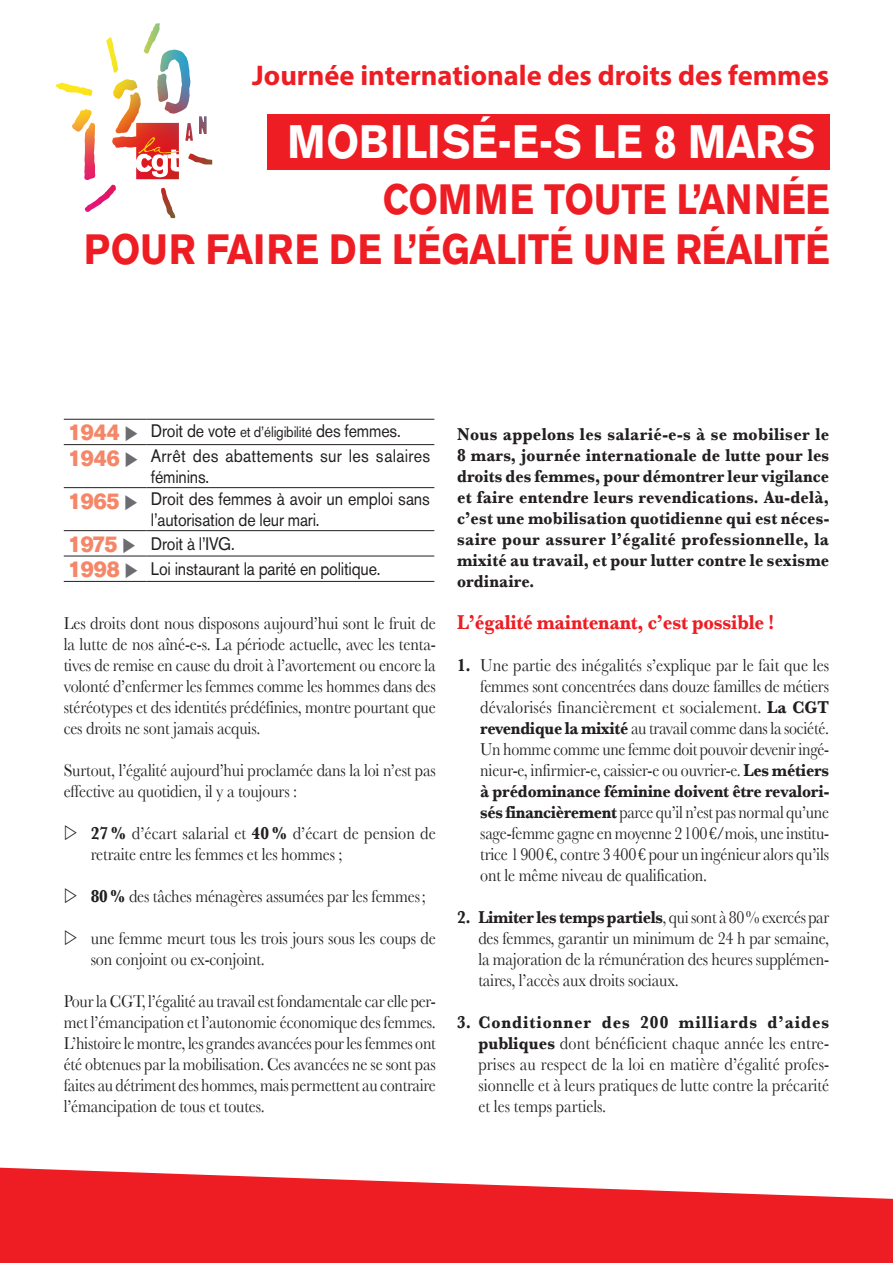
<style>
.page{position:relative;width:893px;height:1263px;background:#fff}
.page>*{position:absolute;margin:0;border:0;box-sizing:border-box;transform-origin:0 0}
.texte{font:700 46.5px "Akzidenz Grotesk BE";color:#fff;scale:.89 1}
.texte-2{font:700 42px/50.4px "Akzidenz Grotesk BE";color:#ee1d23;text-align:right;scale:.89 1}
.Tétière{font:700 28.5px "Myriad Pro";color:#ee1d23}
.texte-3{font:22.5px "Akzidenz Grotesk BE Super";letter-spacing:-.01em;color:#f58768;scale:.89 1}
.sous_titre{font:700 21px "Baskerville";letter-spacing:-.01em;color:#ee1d23;scale:.89 1}
.texte-4{font:18px/21px "Baskerville";letter-spacing:-.01em;color:#231f20;text-align:justify;scale:.89 1}
.texte-5{font:18px/21px "Baskerville";letter-spacing:-.01em;color:#231f20;text-align:justify;scale:.9 1}
.texte-6{font:700 18px/21px "Baskerville";letter-spacing:.01em;color:#231f20;text-align:justify;scale:.9 1}
.texte-7{font:18px/21px "Baskerville";letter-spacing:-.01em;color:#231f20;text-align:justify;scale:.88 1}
.texte-8{font:18px "Akzidenz Grotesk BE";letter-spacing:-.01em;color:#231f20;scale:.89 1}
.texte-9{font:18px/21px "Akzidenz Grotesk BE";letter-spacing:-.01em;color:#231f20;scale:.9 1}
.texte-10{font:18px/21px "Akzidenz Grotesk BE";letter-spacing:.015em;color:#231f20;scale:.9 1}
.s1{color:#6c6d70}
.s2{font-size:15px}
.s3{font-weight:700}
</style>
<div class="page">
<svg style="left:0;top:1168px;width:893px;height:95px;fill:#ee1d23"></svg>
<hr style="left:64px;top:419px;width:83px;height:1px;background:#231f20">
<hr style="left:147px;top:419px;width:287px;height:1px;background:#231f20">
<hr style="left:64px;top:444px;width:83px;height:1px;background:#231f20">
<hr style="left:147px;top:444px;width:287px;height:1px;background:#231f20">
<hr style="left:64px;top:530px;width:83px;height:1px;background:#231f20">
<hr style="left:147px;top:530px;width:287px;height:1px;background:#231f20">
<hr style="left:64px;top:487px;width:83px;height:1px;background:#231f20">
<hr style="left:147px;top:487px;width:287px;height:1px;background:#231f20">
<hr style="left:64px;top:556px;width:83px;height:1px;background:#231f20">
<hr style="left:147px;top:556px;width:287px;height:1px;background:#231f20">
<hr style="left:64px;top:581px;width:83px;height:1px;background:#231f20">
<hr style="left:147px;top:581px;width:287px;height:1px;background:#231f20">
<div style="left:267px;top:114px;width:563px;height:56px;background:#ee1d23"></div>
<svg style="left:55px;top:23px;width:158px;height:196px"></svg>
<p class="Tétière" style="left:252px;top:57px;width:578px">Journée internationale des droits des femmes</p>
<p class="texte" style="left:288px;top:115px;width:594px">MOBILISÉ-E-S LE 8 MARS</p>
<p class="texte-2" style="left:84px;top:175px;width:839px">COMME TOUTE L’ANNÉE<br>POUR FAIRE DE L’ÉGALITÉ UNE RÉALITÉ</p>
<p class="texte-3" style="left:68px;top:419px;width:81px">1944 <span class="s1">◆</span></p>
<p class="texte-8" style="left:151px;top:420px;width:282px">Droit de vote <span class="s2">et d’éligibilité</span> des femmes.</p>
<p class="texte-3" style="left:68px;top:445px;width:81px">1946 <span class="s1">◆</span></p>
<p class="texte-10" style="left:151px;top:446px;width:312px">Arrêt des abattements sur les salaires féminins.</p>
<p class="texte-3" style="left:68px;top:488px;width:80px">1965 <span class="s1">◆</span></p>
<p class="texte-9" style="left:151px;top:489px;width:312px">Droit des femmes à avoir un emploi sans l’autorisation de leur mari.</p>
<p class="texte-3" style="left:68px;top:531px;width:78px">1975 <span class="s1">◆</span></p>
<p class="texte-8" style="left:151px;top:533px;width:96px">Droit à l’IVG.</p>
<p class="texte-3" style="left:68px;top:556px;width:81px">1998 <span class="s1">◆</span></p>
<p class="texte-8" style="left:151px;top:558px;width:260px">Loi instaurant la parité en politique.</p>
<p class="texte-4" style="left:64px;top:612px;width:420px">Les droits dont nous disposons aujourd’hui sont le fruit de la lutte de nos aîné-e-s. La période actuelle, avec les tenta&shy;tives de remise en cause du droit à l’avortement ou encore la volonté d’enfermer les femmes comme les hommes dans des stéréotypes et des identités prédéfinies, montre pourtant que ces droits ne sont jamais acquis.</p>
<p class="texte-4" style="left:64px;top:759px;width:420px">Surtout, l’égalité aujourd’hui proclamée dans la loi n’est pas effective au quotidien, il y a toujours :</p>
<p class="texte-5" style="left:91px;top:822px;width:385px"><span class="s3">27%</span> d’écart salarial et <span class="s3">40%</span> d’écart de pension de retraite entre les femmes et les hommes ;</p>
<p class="texte-4" style="left:91px;top:885px;width:378px"><span class="s3">80%</span> des tâches ménagères assumées par les femmes;</p>
<p class="texte-4" style="left:91px;top:927px;width:389px">une femme meurt tous les trois jours sous les coups de son conjoint ou ex-conjoint.</p>
<p class="texte-4" style="left:64px;top:990px;width:420px">Pour la CGT, l’égalité au travail est fondamentale car elle per&shy;met l’émancipation et l’autonomie économique des femmes.<br>L’histoire le montre, les grandes avancées pour les femmes ont été obtenues par la mobilisation. Ces avancées ne se sont pas faites au détriment des hommes, mais permettent au contraire l’émancipation de tous et toutes.</p>
<p class="texte-6" style="left:457px;top:423px;width:415px">Nous appelons les salarié-e-s à se mobiliser le 8 mars, journée internationale de lutte pour les droits des femmes, pour démontrer leur vigilance et faire entendre leurs revendications. Au-delà, c’est une mobilisation quotidienne qui est néces&shy;saire pour assurer l’égalité professionnelle, la mixité au travail, et pour lutter contre le sexisme ordinaire.</p>
<p class="sous_titre" style="left:457px;top:610px;width:358px">L’égalité maintenant, c’est possible !</p>
<p class="texte-5" style="left:480px;top:654px;width:389px;text-indent:-23px"><span class="s3">1.</span> Une partie des inégalités s’explique par le fait que les femmes sont concentrées dans douze familles de métiers dévalorisés financièrement et socialement. <span class="s3">La CGT revendique la mixité</span> au travail comme dans la société.<br>Un homme comme une femme doit pouvoir devenir ingé&shy;nieur-e, infirmier-e, caissier-e ou ouvrier-e. <span class="s3">Les métiers à prédominance féminine doivent être revalori&shy;sés financièrement</span> parce qu’il n’est pas normal qu’une sage-femme gagne en moyenne 2100€/mois, une institu&shy;trice 1900€, contre 3400€ pour un ingénieur alors qu’ils ont le même niveau de qualification.</p>
<p class="texte-7" style="left:478px;top:906px;width:400px;text-indent:-21px"><span class="s3">2. Limiter les temps partiels</span>, qui sont à 80% exercés par des femmes, garantir un minimum de 24 h par semaine, la majoration de la rémunération des heures supplémen&shy;taires, l’accès aux droits sociaux.</p>
<p class="texte-5" style="left:478px;top:1011px;width:391px;text-indent:-21px"><span class="s3">3. Conditionner des 200 milliards d’aides publiques</span> dont bénéficient chaque année les entre&shy;prises au respect de la loi en matière d’égalité profes&shy;sionnelle et à leurs pratiques de lutte contre la précarité et les temps partiels.</p>
</div>
